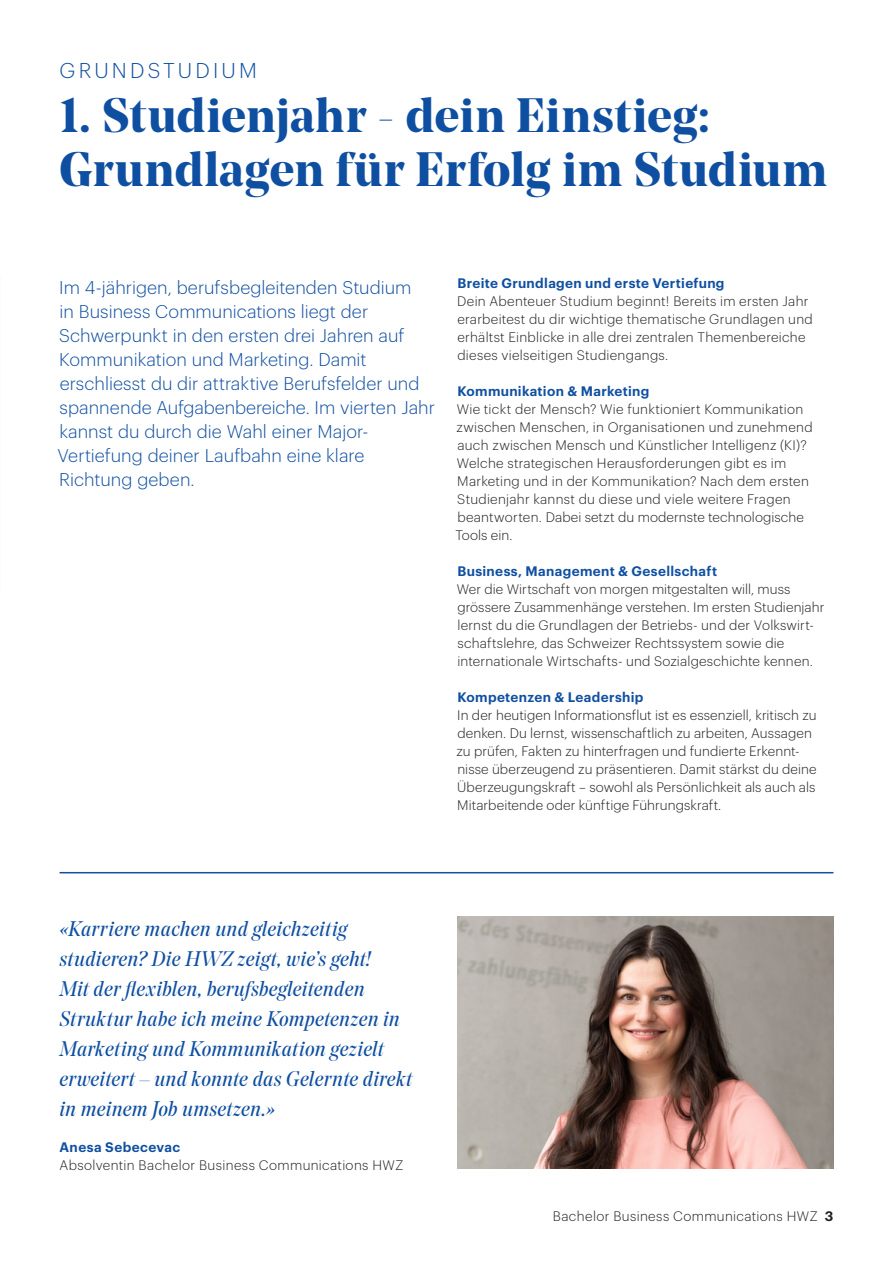
<style>
.page{position:relative;width:893px;height:1263px;background:#fff}
.page>*{position:absolute;margin:0;border:0;box-sizing:border-box;transform-origin:0 0}
._2_Haupttitel{font:700 48px/54px "Noe Display";letter-spacing:.01em;color:#0f4fa1}
._1_Haupttitel{font:italic 21px/30px "Noe Display";letter-spacing:.01em;color:#0f4fa1}
._3_Übertitel{font:300 21px "Graphik";letter-spacing:.155em;color:#0f4fa1}
._4_Modultitel{font:300 18px/24px "Graphik";color:#0f4fa1}
._5_Content_Flattersatz{font:300 13.5px/18px "Graphik";letter-spacing:.015em;color:#231f20}
._5_Content_Flattersatz-2{font:600 13.5px "Graphik";letter-spacing:.025em;color:#0f4fa1}
.s1{font-weight:600}
</style>
<div class="page">
<img style="left:457px;top:916px;width:376px;height:252px">
<hr style="left:60px;top:872px;width:773px;height:1px;background:#0f4fa1">
<p class="_3_Übertitel" style="left:60px;top:55px;width:199px">GRUNDSTUDIUM</p>
<p class="_2_Haupttitel" style="left:60px;top:87px;width:769px">1. Studienjahr - dein Einstieg:<br>Grundlagen für Erfolg im Studium</p>
<p class="_4_Modultitel" style="left:58px;top:274px;width:379px">Im 4-jährigen, berufsbegleitenden Studium<br>in Business Communications liegt der Schwerpunkt in den ersten drei Jahren auf Kommunikation und Marketing. Damit erschliesst du dir attraktive Berufsfelder und spannende Aufgabenbereiche. Im vierten Jahr kannst du durch die Wahl einer Major-Vertiefung deiner Laufbahn eine klare Richtung geben.</p>
<p class="_5_Content_Flattersatz-2" style="left:457px;top:272px;width:269px">Breite Grundlagen und erste Vertiefung</p>
<p class="_5_Content_Flattersatz" style="left:457px;top:291px;width:357px">Dein Abenteuer Studium beginnt! Bereits im ersten Jahr erarbeitest du dir wichtige thematische Grundlagen und erhältst Einblicke in alle drei zentralen Themenbereiche dieses vielseitigen Studiengangs.</p>
<p class="_5_Content_Flattersatz-2" style="left:457px;top:380px;width:193px">Kommunikation &amp; Marketing</p>
<p class="_5_Content_Flattersatz" style="left:455px;top:399px;width:359px">Wie tickt der Mensch? Wie funktioniert Kommunikation zwischen Menschen, in Organisationen und zunehmend auch zwischen Mensch und Künstlicher Intelligenz (KI)?<br>Welche strategischen Herausforderungen gibt es im Marketing und in der Kommunikation? Nach dem ersten Studienjahr kannst du diese und viele weitere Fragen beantworten. Dabei setzt du modernste technologische Tools ein.</p>
<p class="_5_Content_Flattersatz-2" style="left:457px;top:560px;width:261px">Business, Management &amp; Gesellschaft</p>
<p class="_5_Content_Flattersatz" style="left:457px;top:579px;width:369px">Wer die Wirtschaft von morgen mitgestalten will, muss grössere Zusammenhänge verstehen. Im ersten Studienjahr lernst du die Grundlagen der Betriebs- und der Volkswirt&shy;schaftslehre, das Schweizer Rechtssystem sowie die internationale Wirtschafts- und Sozialgeschichte kennen.</p>
<p class="_5_Content_Flattersatz-2" style="left:457px;top:686px;width:188px">Kompetenzen &amp; Leadership</p>
<p class="_5_Content_Flattersatz" style="left:456px;top:705px;width:362px">In der heutigen Informationsflut ist es essenziell, kritisch zu denken. Du lernst, wissenschaftlich zu arbeiten, Aussagen zu prüfen, Fakten zu hinterfragen und fundierte Erkennt&shy;nisse überzeugend zu präsentieren. Damit stärkst du deine Überzeugungskraft – sowohl als Persönlichkeit als auch als Mitarbeitende oder künftige Führungskraft.</p>
<p class="_1_Haupttitel" style="left:60px;top:913px;width:354px">«Karriere machen und gleichzeitig studieren? Die HWZ zeigt, wie’s geht!<br>Mit der flexiblen, berufsbegleitenden Struktur habe ich meine Kompetenzen in Marketing und Kommunikation gezielt erweitert – und konnte das Gelernte direkt in meinem Job umsetzen.»</p>
<p class="_5_Content_Flattersatz-2" style="left:60px;top:1136px;width:122px">Anesa Sebecevac</p>
<p class="_5_Content_Flattersatz" style="left:60px;top:1155px;width:345px">Absolventin Bachelor Business Communications HWZ</p>
<p class="_5_Content_Flattersatz" style="left:553px;top:1206px;width:282px">Bachelor Business Communications HWZ <span class="s1">3</span></p>
</div>
